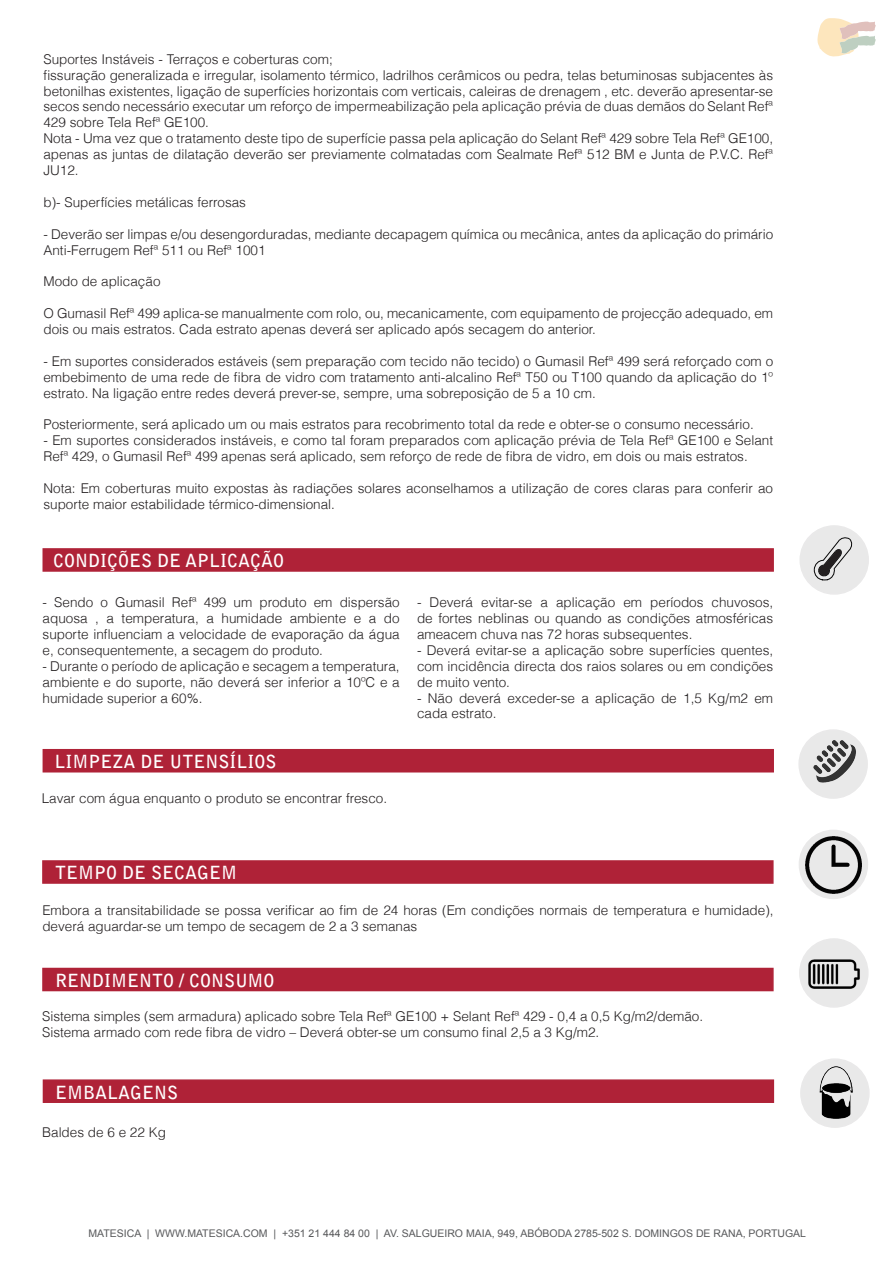
<style>
.page{position:relative;width:893px;height:1263px;background:#fff}
.page>*{position:absolute;margin:0;border:0;box-sizing:border-box;transform-origin:0 0}
.t1{font:700 18px "Bell Gothic Std";color:#fff}
.t2{font:300 13.5px/15.9px "Helvetica";color:#231f20;text-align:justify}
.t3{font:10.5px "Arial";color:#57585a}
</style>
<div class="page">
<svg style="left:817px;top:18px;width:59px;height:39px"></svg>
<div style="left:43px;top:1079px;width:731px;height:24px;background:#af2237;border:2px solid #af2237"></div>
<div style="left:42px;top:968px;width:732px;height:23px;background:#af2237"></div>
<div style="left:42px;top:860px;width:732px;height:24px;background:#af2237;border:2px solid #af2237"></div>
<div style="left:43px;top:749px;width:731px;height:23px;background:#af2237"></div>
<div style="left:43px;top:548px;width:731px;height:24px;background:#af2237;border:2px solid #af2237"></div>
<div style="left:801px;top:1059px;width:68px;height:68px;background:#e9e9e9;border-radius:50%"></div>
<div style="left:800px;top:1058px;width:70px;height:70px;border:2px solid #231f20;border-radius:50%"></div>
<img style="left:807px;top:1063px;width:54px;height:58px">
<div style="left:800px;top:939px;width:68px;height:68px;background:#e9e9e9;border-radius:50%"></div>
<div style="left:799px;top:938px;width:70px;height:70px;border:2px solid #231f20;border-radius:50%"></div>
<img style="left:806px;top:946px;width:55px;height:56px">
<img style="left:799px;top:833px;width:65px;height:64px">
<svg style="left:799px;top:830px;width:68px;height:68px;background:#b1b1b1"></svg>
<div style="left:799px;top:830px;width:69px;height:69px;border:2px solid #231f20;border-radius:50%"></div>
<div style="left:799px;top:730px;width:68px;height:68px;background:#e9e9e9;border-radius:50%"></div>
<div style="left:798px;top:729px;width:70px;height:70px;border:2px solid #231f20;border-radius:50%"></div>
<img style="left:807px;top:740px;width:52px;height:48px">
<div style="left:800px;top:526px;width:68px;height:68px;background:#e9e9e9;border-radius:50%"></div>
<div style="left:799px;top:525px;width:70px;height:70px;border:2px solid #231f20;border-radius:50%"></div>
<svg style="left:813px;top:537px;width:39px;height:44px"></svg>
<p class="t2" style="left:43px;top:50px;width:291px">Suportes Instáveis - Terraços e coberturas com;</p>
<p class="t2" style="left:43px;top:66px;width:731px">fissuração generalizada e irregular, isolamento térmico, ladrilhos cerâmicos ou pedra, telas betuminosas subjacentes às betonilhas existentes, ligação de superfícies horizontais com verticais, caleiras de drenagem , etc. deverão apresentar-se secos sendo necessário executar um reforço de impermeabilização pela aplicação prévia de duas demãos do Selant Refª 429 sobre Tela Refª GE100.</p>
<p class="t2" style="left:43px;top:130px;width:731px">Nota - Uma vez que o tratamento deste tipo de superfície passa pela aplicação do Selant Refª 429 sobre Tela Refª GE100, apenas as juntas de dilatação deverão ser previamente colmatadas com Sealmate Refª 512 BM e Junta de P.V.C. Refª JU12.</p>
<p class="t2" style="left:43px;top:193px;width:204px">b)- Superfícies metálicas ferrosas</p>
<p class="t2" style="left:43px;top:225px;width:731px">- Deverão ser limpas e/ou desengorduradas, mediante decapagem química ou mecânica, antes da aplicação do primário<br>Anti-Ferrugem Refª 511 ou Refª 1001</p>
<p class="t2" style="left:43px;top:273px;width:119px">Modo de aplicação</p>
<p class="t2" style="left:43px;top:305px;width:731px">O Gumasil Refª 499 aplica-se manualmente com rolo, ou, mecanicamente, com equipamento de projecção adequado, em dois ou mais estratos. Cada estrato apenas deverá ser aplicado após secagem do anterior.</p>
<p class="t2" style="left:43px;top:352px;width:731px">- Em suportes considerados estáveis (sem preparação com tecido não tecido) o Gumasil Refª 499 será reforçado com o embebimento de uma rede de fibra de vidro com tratamento anti-alcalino Refª T50 ou T100 quando da aplicação do 1º estrato. Na ligação entre redes deverá prever-se, sempre, uma sobreposição de 5 a 10 cm.</p>
<p class="t2" style="left:43px;top:416px;width:712px">Posteriormente, será aplicado um ou mais estratos para recobrimento total da rede e obter-se o consumo necessário.</p>
<p class="t2" style="left:43px;top:432px;width:731px">- Em suportes considerados instáveis, e como tal foram preparados com aplicação prévia de Tela Refª GE100 e Selant<br>Refª 429, o Gumasil Refª 499 apenas será aplicado, sem reforço de rede de fibra de vidro, em dois ou mais estratos.</p>
<p class="t2" style="left:43px;top:480px;width:731px">Nota: Em coberturas muito expostas às radiações solares aconselhamos a utilização de cores claras para conferir ao suporte maior estabilidade térmico-dimensional.</p>
<p class="t1" style="left:53px;top:550px;width:232px">CONDIÇÕES DE APLICAÇÃO</p>
<p class="t2" style="left:43px;top:594px;width:359px">- Sendo o Gumasil Refª 499 um produto em dispersão aquosa , a temperatura, a humidade ambiente e a do suporte influenciam a velocidade de evaporação da água e, consequentemente, a secagem do produto.</p>
<p class="t2" style="left:43px;top:657px;width:359px">- Durante o período de aplicação e secagem a temperatura, ambiente e do suporte, não deverá ser inferior a 10ºC e a humidade superior a 60%.</p>
<p class="t1" style="left:54px;top:751px;width:223px">LIMPEZA DE UTENSÍLIOS</p>
<p class="t2" style="left:42px;top:790px;width:347px">Lavar com água enquanto o produto se encontrar fresco.</p>
<p class="t2" style="left:417px;top:594px;width:358px">- Deverá evitar-se a aplicação em períodos chuvosos, de fortes neblinas ou quando as condições atmosféricas ameacem chuva nas 72 horas subsequentes.</p>
<p class="t2" style="left:417px;top:641px;width:358px">- Deverá evitar-se a aplicação sobre superfícies quentes, com incidência directa dos raios solares ou em condições de muito vento.</p>
<p class="t2" style="left:417px;top:689px;width:358px">- Não deverá exceder-se a aplicação de 1,5 Kg/m2 em cada estrato.</p>
<p class="t1" style="left:55px;top:862px;width:183px">TEMPO DE SECAGEM</p>
<p class="t2" style="left:42px;top:901px;width:733px">Embora a transitabilidade se possa verificar ao fim de 24 horas (Em condições normais de temperatura e humidade), deverá aguardar-se um tempo de secagem de 2 a 3 semanas</p>
<p class="t1" style="left:55px;top:969px;width:221px">RENDIMENTO / CONSUMO</p>
<p class="t2" style="left:42px;top:1007px;width:662px">Sistema simples (sem armadura) aplicado sobre Tela Refª GE100 + Selant Refª 429 - 0,4 a 0,5 Kg/m2/demão.</p>
<p class="t2" style="left:42px;top:1023px;width:559px">Sistema armado com rede fibra de vidro – Deverá obter-se um consumo final 2,5 a 3 Kg/m2.</p>
<p class="t1" style="left:55px;top:1081px;width:125px">EMBALAGENS</p>
<p class="t2" style="left:42px;top:1123px;width:125px">Baldes de 6 e 22 Kg</p>
<p class="t3" style="left:89px;top:1226px;width:719px">MATESICA | WWW.MATESICA.COM | +351 21 444 84 00 | AV. SALGUEIRO MAIA, 949, ABÓBODA 2785-502 S. DOMINGOS DE RANA, PORTUGAL</p>
</div>
